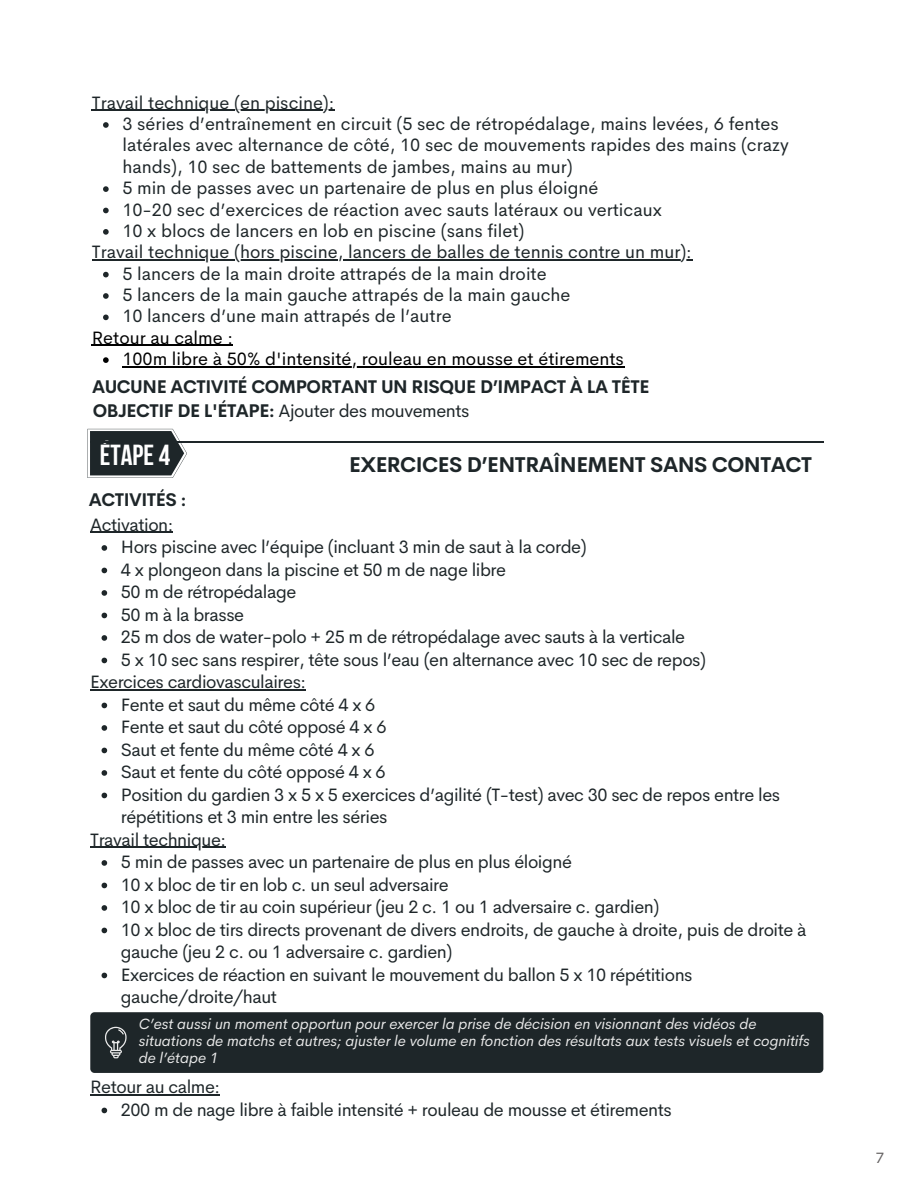
<style>
.page{position:relative;width:918px;height:1188px;background:#fff}
.page>*{position:absolute;margin:0;border:0;box-sizing:border-box;transform-origin:0 0}
.t1{font:700 28.95px "Bebas Neue";color:#fff}
.t2{font:700 21px "Cerebri Sans";letter-spacing:-.025em;color:#1e2629}
.t3{font:18px/22.5px "Cerebri Sans";letter-spacing:-.025em;color:#1e2629}
.t4{font:18px/21.3px "Cerebri Sans";color:#1e2629}
.t5{font:18px "Cerebri Sans";color:#000}
.t6{font:700 18px "Cerebri Sans";letter-spacing:-.025em;color:#1e2629}
.t7{font:italic 15px/16.8px "Cerebri Sans";color:#ebebeb}
.t8{font:15px "Cerebri Sans";color:#221e1f}
.s1{font-weight:700}
</style>
<div class="page">
<hr style="left:92px;top:110px;width:243px;height:1px;background:#1e2629">
<svg style="left:103px;top:122px;width:6px;height:6px"></svg>
<svg style="left:103px;top:186px;width:6px;height:6px"></svg>
<svg style="left:103px;top:208px;width:6px;height:5px"></svg>
<svg style="left:103px;top:229px;width:6px;height:6px"></svg>
<hr style="left:92px;top:259px;width:601px;height:2px;background:#1e2629">
<svg style="left:103px;top:272px;width:6px;height:5px"></svg>
<svg style="left:103px;top:293px;width:6px;height:6px"></svg>
<svg style="left:103px;top:315px;width:6px;height:5px"></svg>
<hr style="left:92px;top:345px;width:141px;height:1px;background:#000">
<svg style="left:103px;top:357px;width:6px;height:6px"></svg>
<hr style="left:122px;top:366px;width:503px;height:1px;background:#000">
<svg style="left:87px;top:429px;width:100px;height:49px;background:#484e51"></svg>
<hr style="left:90px;top:441px;width:734px;height:1px;background:#1e2629">
<hr style="left:90px;top:532px;width:83px;height:1px;background:#1e2629">
<svg style="left:102px;top:545px;width:5px;height:6px"></svg>
<svg style="left:102px;top:568px;width:5px;height:5px"></svg>
<svg style="left:102px;top:590px;width:5px;height:6px"></svg>
<svg style="left:102px;top:613px;width:5px;height:5px"></svg>
<svg style="left:102px;top:635px;width:5px;height:6px"></svg>
<svg style="left:102px;top:658px;width:5px;height:5px"></svg>
<hr style="left:90px;top:689px;width:216px;height:1px;background:#1e2629">
<svg style="left:102px;top:703px;width:5px;height:5px"></svg>
<svg style="left:102px;top:725px;width:5px;height:6px"></svg>
<svg style="left:102px;top:748px;width:5px;height:5px"></svg>
<svg style="left:102px;top:770px;width:5px;height:6px"></svg>
<svg style="left:102px;top:793px;width:5px;height:5px"></svg>
<hr style="left:90px;top:847px;width:136px;height:1px;background:#1e2629">
<svg style="left:102px;top:860px;width:5px;height:6px"></svg>
<svg style="left:102px;top:883px;width:5px;height:5px"></svg>
<svg style="left:102px;top:905px;width:5px;height:6px"></svg>
<svg style="left:102px;top:928px;width:5px;height:5px"></svg>
<svg style="left:102px;top:973px;width:5px;height:5px"></svg>
<hr style="left:90px;top:1094px;width:130px;height:1px;background:#1e2629">
<svg style="left:102px;top:1108px;width:5px;height:5px"></svg>
<div style="left:90px;top:1012px;width:733px;height:61px;background:#1e2629;border-radius:4px"></div>
<svg style="left:105px;top:1027px;width:21px;height:31px"></svg>
<h4 class="t4" style="left:92px;top:92px;width:244px">Travail technique (en piscine):</h4>
<p class="t4" style="left:122px;top:113px;width:668px">3 séries d’entraînement en circuit (5 sec de rétropédalage, mains levées, 6 fentes latérales avec alternance de côté, 10 sec de mouvements rapides des mains (crazy hands), 10 sec de battements de jambes, mains au mur)</p>
<p class="t4" style="left:122px;top:177px;width:478px">5 min de passes avec un partenaire de plus en plus éloigné</p>
<p class="t4" style="left:122px;top:199px;width:541px">10-20 sec d’exercices de réaction avec sauts latéraux ou verticaux</p>
<p class="t4" style="left:122px;top:220px;width:404px">10 x blocs de lancers en lob en piscine (sans filet)</p>
<h4 class="t4" style="left:92px;top:241px;width:602px">Travail technique (hors piscine, lancers de balles de tennis contre un mur):</h4>
<p class="t4" style="left:122px;top:263px;width:426px">5 lancers de la main droite attrapés de la main droite</p>
<p class="t4" style="left:122px;top:284px;width:450px">5 lancers de la main gauche attrapés de la main gauche</p>
<p class="t4" style="left:122px;top:305px;width:331px">10 lancers d’une main attrapés de l’autre</p>
<h4 class="t5" style="left:92px;top:326px;width:143px">Retour au calme :</h4>
<p class="t5" style="left:122px;top:347px;width:503px">100m libre à 50% d'intensité, rouleau en mousse et étirements</p>
<p class="t6" style="left:92px;top:375px;width:559px">AUCUNE ACTIVITÉ COMPORTANT UN RISQUE D’IMPACT À LA TÊTE</p>
<h4 class="t3" style="left:93px;top:399px;width:378px"><span class="s1">OBJECTIF DE L'ÉTAPE:</span> Ajouter des mouvements</h4>
<h3 class="t1" style="left:100px;top:443px;width:72px">ÉTAPE4</h3>
<h4 class="t2" style="left:349px;top:451px;width:464px">EXERCICES D’ENTRAÎNEMENT SANS CONTACT</h4>
<h1 class="t6" style="left:89px;top:488px;width:99px">ACTIVITÉS :</h1>
<p class="t3" style="left:90px;top:513px;width:85px">Activation:</p>
<h2 class="t3" style="left:121px;top:535px;width:467px">Hors piscine avec l’équipe (incluant 3 min de saut à la corde)</h2>
<h3 class="t3" style="left:121px;top:558px;width:387px">4 x plongeon dans la piscine et 50 m de nage libre</h3>
<h4 class="t3" style="left:121px;top:580px;width:177px">50 m de rétropédalage</h4>
<p class="t3" style="left:121px;top:603px;width:125px">50 m à la brasse</p>
<p class="t3" style="left:121px;top:625px;width:566px">25 m dos de water-polo + 25 m de rétropédalage avec sauts à la verticale</p>
<p class="t3" style="left:121px;top:648px;width:587px">5 x 10 sec sans respirer, tête sous l’eau (en alternance avec 10 sec de repos)</p>
<p class="t3" style="left:90px;top:670px;width:217px">Exercices cardiovasculaires:</p>
<p class="t3" style="left:121px;top:693px;width:256px">Fente et saut du même côté 4 x 6</p>
<p class="t3" style="left:121px;top:715px;width:267px">Fente et saut du côté opposé 4 x 6</p>
<h4 class="t3" style="left:121px;top:738px;width:255px">Saut et fente du même côté 4 x 6</h4>
<p class="t3" style="left:121px;top:760px;width:266px">Saut et fente du côté opposé 4 x 6</p>
<p class="t3" style="left:121px;top:783px;width:661px">Position du gardien 3 x 5 x 5 exercices d’agilité (T-test) avec 30 sec de repos entre les répétitions et 3 min entre les séries</p>
<p class="t3" style="left:90px;top:828px;width:137px">Travail technique:</p>
<p class="t3" style="left:121px;top:850px;width:453px">5 min de passes avec un partenaire de plus en plus éloigné</p>
<p class="t3" style="left:121px;top:873px;width:329px">10 x bloc de tir en lob c. un seul adversaire</p>
<h4 class="t3" style="left:121px;top:895px;width:540px">10 x bloc de tir au coin supérieur (jeu 2 c. 1 ou 1 adversaire c. gardien)</h4>
<p class="t3" style="left:121px;top:918px;width:687px">10 x bloc de tirs directs provenant de divers endroits, de gauche à droite, puis de droite à gauche (jeu 2 c. ou 1 adversaire c. gardien)</p>
<p class="t3" style="left:121px;top:963px;width:573px">Exercices de réaction en suivant le mouvement du ballon 5 x 10 répétitions gauche/droite/haut</p>
<p class="t7" style="left:139px;top:1015px;width:673px">C’est aussi un moment opportun pour exercer la prise de décision en visionnant des vidéos de situations de matchs et autres; ajuster le volume en fonction des résultats aux tests visuels et cognitifs de l’étape 1</p>
<p class="t3" style="left:90px;top:1075px;width:131px">Retour au calme:</p>
<p class="t3" style="left:121px;top:1098px;width:552px">200 m de nage libre à faible intensité + rouleau de mousse et étirements</p>
<p class="t8" style="left:876px;top:1148px;width:10px">7</p>
</div>
